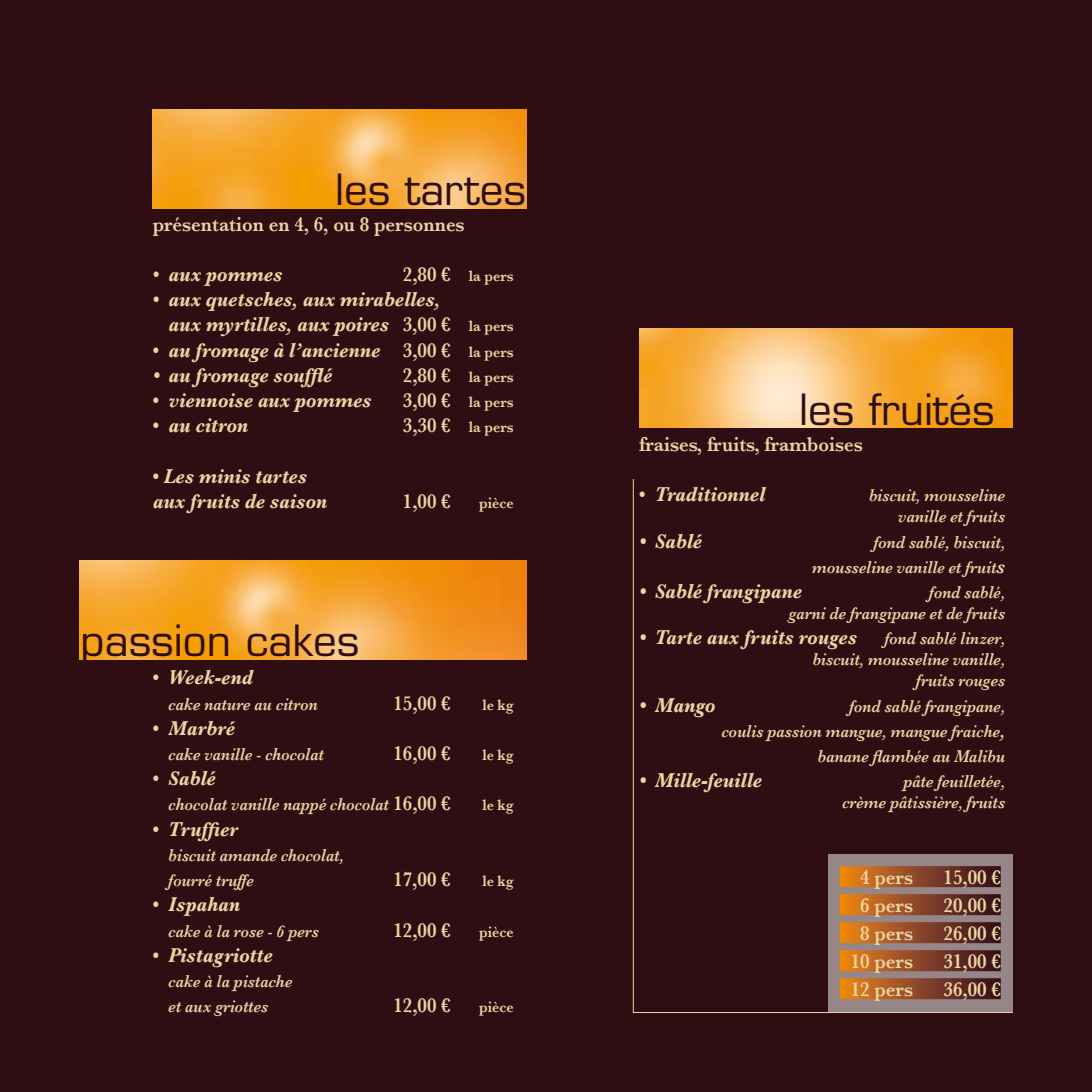
<style>
.page{position:relative;width:1092px;height:1092px;background:#fff}
.page>*{position:absolute;margin:0;border:0;box-sizing:border-box;transform-origin:0 0}
.t1{font:42px "Eurostile";color:#2f0e13}
.t2{font:italic 700 21px/25.2px "Baskerville";color:#ebd5a2;scale:.9 1}
.t3{font:600 21px "Baskerville";color:#ebd5a2;scale:.9 1}
.t4{font:italic 600 17.5px/25.2px "Baskerville";color:#ebd5a2;text-align:right;scale:.9 1}
.t5{font:600 15.75px "Baskerville";color:#ebd5a2;scale:.9 1}
.s1{font-weight:600}
.s2{font-size:21px}
.s3{font-weight:600;font-style:normal}
.s4{font-weight:600;font-style:normal;font-size:15.75px}
.s5{font-style:normal;font-size:21px}
</style>
<div class="page">
<div style="left:0;top:0;width:1091px;height:1091px;background:#2f0e13"></div>
<img style="left:153px;top:109px;width:373px;height:100px">
<img style="left:79px;top:560px;width:447px;height:99px">
<img style="left:639px;top:328px;width:373px;height:100px">
<svg style="left:632px;top:479px;width:381px;height:534px"></svg>
<h1 class="t1" style="left:335px;top:165px;width:192px">les tartes</h1>
<p class="t3" style="left:153px;top:211px;width:348px">présentation en 4, 6, ou 8 personnes</p>
<p class="t2" style="left:153px;top:261px;width:145px"><span class="s1">•</span> aux pommes</p>
<p class="t5" style="left:403px;top:266px;width:124px"><span class="s2">2,80 €</span> la pers</p>
<p class="t2" style="left:169px;top:286px;width:385px;text-indent:-16px"><span class="s1">•</span> aux quetsches, aux mirabelles,<br>aux myrtilles, aux poires <span class="s3">3,00 €</span> <span class="s4">la pers</span></p>
<p class="t2" style="left:153px;top:337px;width:402px"><span class="s3">•</span> au fromage à l’ancienne <span class="s3">3,00 €</span> <span class="s4">la pers</span></p>
<p class="t2" style="left:153px;top:362px;width:201px">• au fromage soufflé</p>
<p class="t5" style="left:403px;top:367px;width:124px"><span class="s2">2,80 €</span> la pers</p>
<p class="t2" style="left:153px;top:387px;width:244px"><span class="s3">•</span> viennoise aux pommes</p>
<p class="t5" style="left:403px;top:392px;width:124px"><span class="s2">3,00 €</span> la pers</p>
<p class="t2" style="left:153px;top:412px;width:108px"><span class="s3">•</span> au citron</p>
<p class="t5" style="left:403px;top:418px;width:124px"><span class="s2">3,30 €</span> la pers</p>
<p class="t2" style="left:153px;top:463px;width:195px"><span class="s3">•</span> Les minis tartes aux fruits de saison</p>
<p class="t3" style="left:403px;top:488px;width:54px">1,00 €</p>
<p class="t5" style="left:479px;top:493px;width:40px">pièce</p>
<h1 class="t1" style="left:81px;top:615px;width:280px">passion cakes</h1>
<p class="t2" style="left:153px;top:664px;width:113px"><span class="s3">•</span> Week-end</p>
<p class="t4" style="left:169px;top:691px;width:167px">cake nature au citron</p>
<p class="t3" style="left:393px;top:690px;width:65px">15,00 €</p>
<p class="t5" style="left:482px;top:695px;width:36px">le kg</p>
<p class="t2" style="left:153px;top:715px;width:93px"><span class="s3">•</span> Marbré</p>
<p class="t4" style="left:169px;top:741px;width:174px">cake vanille - chocolat</p>
<p class="t3" style="left:393px;top:740px;width:65px">16,00 €</p>
<p class="t5" style="left:482px;top:745px;width:36px">le kg</p>
<p class="t2" style="left:153px;top:765px;width:71px"><span class="s3">•</span> Sablé</p>
<p class="t4" style="left:169px;top:792px;width:315px">chocolat vanille nappé chocolat <span class="s5">16,00 €</span></p>
<p class="t5" style="left:482px;top:796px;width:36px">le kg</p>
<p class="t2" style="left:153px;top:816px;width:96px"><span class="s3">•</span> Truffier</p>
<p class="t4" style="left:169px;top:842px;width:196px;text-align:left">biscuit amande chocolat, fourré truffe</p>
<p class="t3" style="left:393px;top:866px;width:65px">17,00 €</p>
<p class="t5" style="left:482px;top:871px;width:36px">le kg</p>
<p class="t2" style="left:153px;top:891px;width:99px"><span class="s3">•</span> Ispahan</p>
<p class="t4" style="left:169px;top:918px;width:168px">cake à la rose - 6 pers</p>
<p class="t3" style="left:393px;top:917px;width:65px">12,00 €</p>
<p class="t5" style="left:479px;top:922px;width:40px">pièce</p>
<p class="t2" style="left:153px;top:942px;width:135px"><span class="s3">•</span> Pistagriotte</p>
<p class="t4" style="left:169px;top:968px;width:139px;text-align:left">cake à la pistache et aux griottes</p>
<p class="t3" style="left:393px;top:992px;width:65px">12,00 €</p>
<p class="t5" style="left:479px;top:997px;width:40px">pièce</p>
<h1 class="t1" style="left:799px;top:384px;width:197px">les fruités</h1>
<p class="t3" style="left:639px;top:432px;width:250px">fraises, fruits, framboises</p>
<p class="t2" style="left:639px;top:482px;width:141px"><span class="s3">•</span> Traditionnel</p>
<p class="t4" style="left:868px;top:485px;width:153px;line-height:21px">biscuit, mousseline vanille et fruits</p>
<p class="t2" style="left:639px;top:528px;width:71px">• Sablé</p>
<p class="t4" style="left:812px;top:529px;width:216px">fond sablé, biscuit, mousseline vanille et fruit<span class="s2">s</span></p>
<p class="t2" style="left:639px;top:578px;width:182px">• Sablé frangipane</p>
<p class="t4" style="left:788px;top:581px;width:242px;line-height:21px">fond sablé,<br>garni de frangipane et de fruits</p>
<p class="t2" style="left:639px;top:624px;width:243px">• Tarte aux fruits rouges</p>
<p class="t4" style="left:812px;top:628px;width:215px;line-height:21px">fond sablé linzer,<br>biscuit, mousseline vanille, fruits rouges</p>
<p class="t2" style="left:639px;top:692px;width:86px">• Mango</p>
<p class="t4" style="left:721px;top:693px;width:316px">fond sablé frangipane,<br>coulis passion mangue, mangue fraiche<span class="s2">, </span>banane flambée au Malibu</p>
<p class="t2" style="left:639px;top:767px;width:138px">• Mille-feuille</p>
<p class="t4" style="left:842px;top:770px;width:182px;line-height:21px">pâte feuilletée,<br>crème pâtissière, fruits</p>
<p class="t3" style="left:860px;top:864px;width:60px">4 pers</p>
<p class="t3" style="left:943px;top:864px;width:65px">15,00 €</p>
<p class="t3" style="left:860px;top:892px;width:60px">6 pers</p>
<p class="t3" style="left:943px;top:892px;width:65px">20,00 €</p>
<p class="t3" style="left:860px;top:920px;width:60px">8 pers</p>
<p class="t3" style="left:943px;top:920px;width:65px">26,00 €</p>
<p class="t3" style="left:850px;top:948px;width:71px">10 pers</p>
<p class="t3" style="left:943px;top:948px;width:65px">31,00 €</p>
<p class="t3" style="left:850px;top:976px;width:71px">12 pers</p>
<p class="t3" style="left:943px;top:976px;width:65px">36,00 €</p>
</div>
